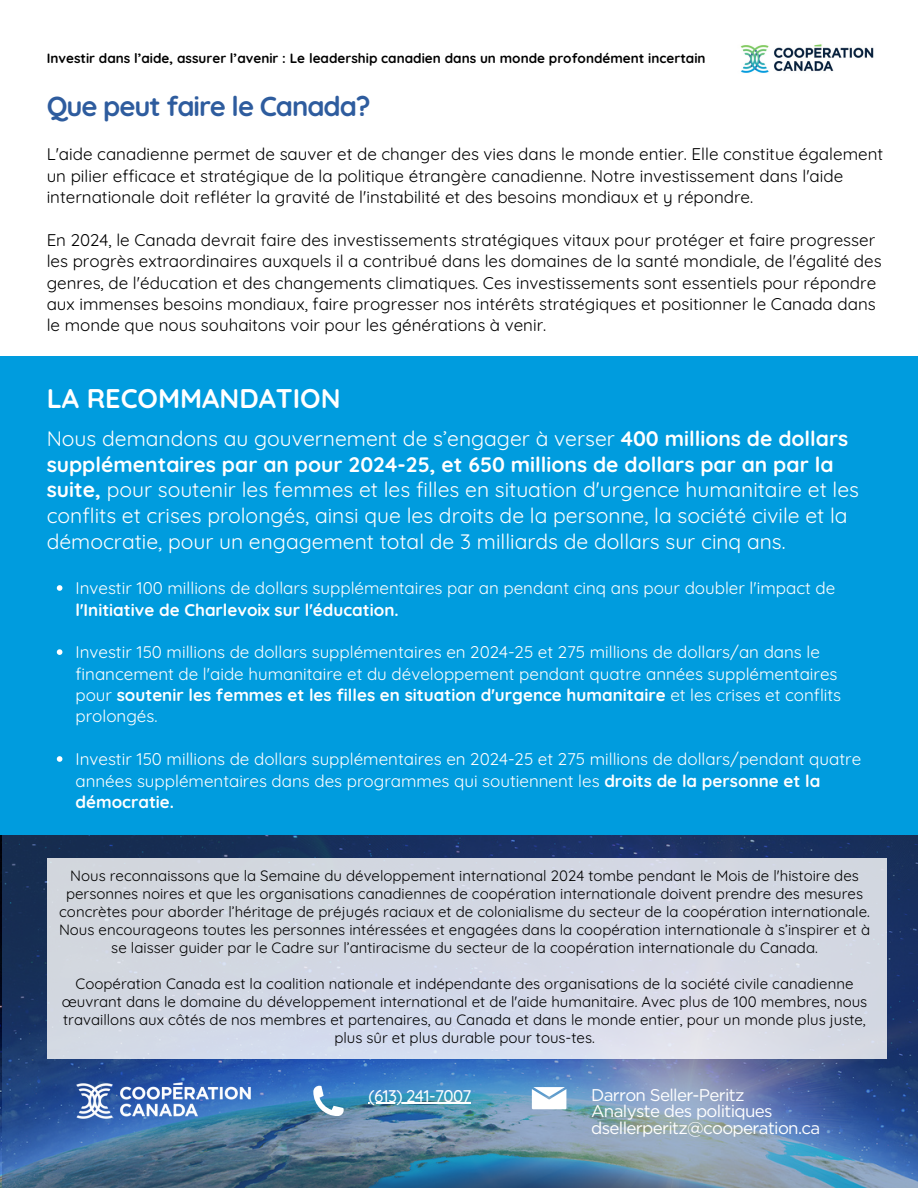
<style>
.page{position:relative;width:918px;height:1188px;background:#fff}
.page>*{position:absolute;margin:0;border:0;box-sizing:border-box;transform-origin:0 0}
.t1{font:700 29.25px "Gotham";letter-spacing:-.04em;color:#fff}
.t2{font:700 27.45px "Quicksand";letter-spacing:-.04em;color:#2e5c9e}
.t3{font:700 27px "Quicksand";color:#fff}
.t4{font:21px/25.8px "Quicksand";color:#fff}
.t5{font:16.95px/21.3px "Quicksand";color:#000}
.t6{font:16.95px/21.3px "Quicksand";color:#fff}
.t7{font:16.95px/16.8px "Gotham";letter-spacing:-.04em;color:#fff}
.t8{font:500 16.95px "Quicksand";letter-spacing:-.04em;color:#fff}
.t9{font:15px/18px "Quicksand";color:#000;text-align:center}
.t10{font:700 13.5px "Quicksand";color:#000}
.s1{font-weight:700}
</style>
<div class="page">
<img style="left:2px;top:835px;width:916px;height:353px">
<svg style="left:313px;top:1086px;width:31px;height:30px"></svg>
<svg style="left:532px;top:1087px;width:34px;height:22px"></svg>
<img style="left:59px;top:1065px;width:209px;height:72px">
<div style="left:0;top:357px;width:918px;height:478px;background:#009cde"></div>
<div style="left:47px;top:858px;width:839px;height:200px;background:#d3d8e3"></div>
<hr style="left:368px;top:1103px;width:103px;height:1px;background:#fff">
<svg style="left:57px;top:585px;width:5px;height:6px"></svg>
<svg style="left:57px;top:649px;width:5px;height:6px"></svg>
<svg style="left:57px;top:756px;width:5px;height:6px"></svg>
<img style="left:740px;top:44px;width:134px;height:29px">
<p class="t10" style="left:47px;top:50px;width:660px">Investir dans l’aide, assurer l’avenir : Le leadership canadien dans un monde profondément incertain</p>
<h5 class="t2" style="left:47px;top:89px;width:325px">Que peut faire le Canada?</h5>
<h5 class="t5" style="left:47px;top:143px;width:838px">L'aide canadienne permet de sauver et de changer des vies dans le monde entier. Elle constitue également un pilier efficace et stratégique de la politique étrangère canadienne. Notre investissement dans l'aide internationale doit refléter la gravité de l'instabilité et des besoins mondiaux et y répondre.</h5>
<h2 class="t5" style="left:47px;top:229px;width:837px">En 2024, le Canada devrait faire des investissements stratégiques vitaux pour protéger et faire progresser les progrès extraordinaires auxquels il a contribué dans les domaines de la santé mondiale, de l'égalité des genres, de l'éducation et des changements climatiques. Ces investissements sont essentiels pour répondre aux immenses besoins mondiaux, faire progresser nos intérêts stratégiques et positionner le Canada dans le monde que nous souhaitons voir pour les générations à venir.</h2>
<p class="t3" style="left:47px;top:381px;width:295px">LA RECOMMANDATION</p>
<h5 class="t4" style="left:47px;top:425px;width:814px">Nous demandons au gouvernement de s’engager à verser <span class="s1">400 millions de dollars supplémentaires par an pour 2024-25, et 650 millions de dollars par an par la suite,</span> pour soutenir les femmes et les filles en situation d'urgence humanitaire et les conflits et crises prolongés, ainsi que les droits de la personne, la société civile et la démocratie, pour un engagement total de 3 milliards de dollars sur cinq ans.</h5>
<h1 class="t6" style="left:76px;top:577px;width:761px">Investir 100 millions de dollars supplémentaires par an pendant cinq ans pour doubler l'impact de <span class="s1">l'Initiative de Charlevoix sur l'éducation.</span></h1>
<h3 class="t6" style="left:76px;top:641px;width:767px">Investir 150 millions de dollars supplémentaires en 2024-25 et 275 millions de dollars/an dans le financement de l'aide humanitaire et du développement pendant quatre années supplémentaires pour <span class="s1">soutenir les femmes et les filles en situation d'urgence humanitaire</span> et les crises et conflits prolongés.</h3>
<h5 class="t6" style="left:76px;top:748px;width:787px">Investir 150 millions de dollars supplémentaires en 2024-25 et 275 millions de dollars/pendant quatre années supplémentaires dans des programmes qui soutiennent les <span class="s1">droits de la personne et la démocratie.</span></h5>
<h6 class="t1" style="left:149px;top:478px;width:130px">Optimize</h6>
<p class="t9" style="left:59px;top:866px;width:813px">Nous reconnaissons que la Semaine du développement international 2024 tombe pendant le Mois de l'histoire des personnes noires et que les organisations canadiennes de coopération internationale doivent prendre des mesures concrètes pour aborder l’héritage de préjugés raciaux et de colonialisme du secteur de la coopération internationale.<br>Nous encourageons toutes les personnes intéressées et engagées dans la coopération internationale à s’inspirer et à se laisser guider par le Cadre sur l’antiracisme du secteur de la coopération internationale du Canada.</p>
<p class="t9" style="left:62px;top:974px;width:807px">Coopération Canada est la coalition nationale et indépendante des organisations de la société civile canadienne œuvrant dans le domaine du développement international et de l'aide humanitaire. Avec plus de 100 membres, nous travaillons aux côtés de nos membres et partenaires, au Canada et dans le monde entier, pour un monde plus juste, plus sûr et plus durable pour tous-tes.</p>
<h2 class="t8" style="left:368px;top:1085px;width:105px">(613) 241-7007</h2>
<h5 class="t7" style="left:591px;top:1086px;width:231px">Darron Seller-Peritz<br>Analyste des politiques dsellerperitz@cooperation.ca</h5>
</div>
